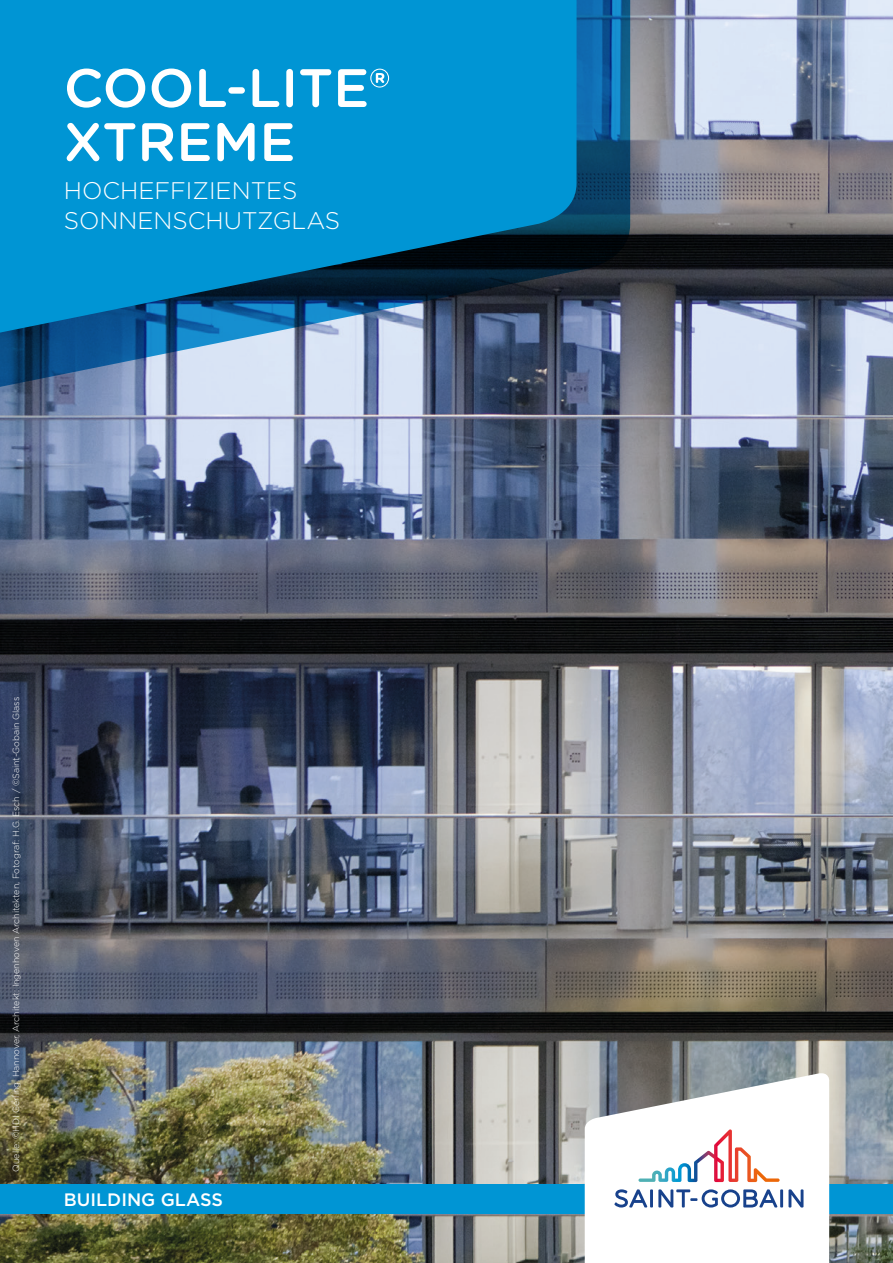
<style>
.page{position:relative;width:893px;height:1263px;background:#fff}
.page>*{position:absolute;margin:0;border:0;box-sizing:border-box;transform-origin:0 0}
.t1{font:500 54px/54px "Gotham Rounded";color:#fff}
.t2{font:300 24px/30px "Gotham";color:#fff}
.t3{font:500 18px "Gotham";color:#fff}
.t4{font:300 9px "Gotham";letter-spacing:-.005em;color:#fff}
</style>
<div class="page">
<img style="left:0;top:0;width:893px;height:1263px">
<div style="left:0;top:1184px;width:893px;height:29px;background:#0095d4"></div>
<svg style="left:585px;top:1071px;width:244px;height:192px"></svg>
<svg style="left:614px;top:1189px;width:33px;height:18px"></svg>
<hr style="left:650px;top:1189px;width:3px;height:18px;background:#18428c">
<svg style="left:658px;top:1189px;width:119px;height:18px;background:#a8b8d3"></svg>
<hr style="left:780px;top:1189px;width:3px;height:18px;background:#18428c">
<svg style="left:788px;top:1189px;width:15px;height:18px"></svg>
<svg style="left:638px;top:1129px;width:142px;height:53px"></svg>
<svg style="left:0;top:0;width:630px;height:389px;background:#53779a"></svg>
<svg style="left:0;top:0;width:577px;height:335px;background:#0585be"></svg>
<h1 class="t1" style="left:64px;top:59px;width:328px">COOL-LITE®<br>XTREME</h1>
<h2 class="t2" style="left:64px;top:175px;width:278px">HOCHEFFIZIENTES<br>SONNENSCHUTZGLAS</h2>
<p class="t4" style="left:11px;top:1171px;width:476px;rotate:-90deg">Quelle: ©HDI Gerling, Hannover, Architekt: Ingenhoven Architekten, Fotograf: H.G. Esch / ©Saint-Gobain Glass</p>
<h3 class="t3" style="left:64px;top:1189px;width:161px">BUILDING GLASS</h3>
</div>
